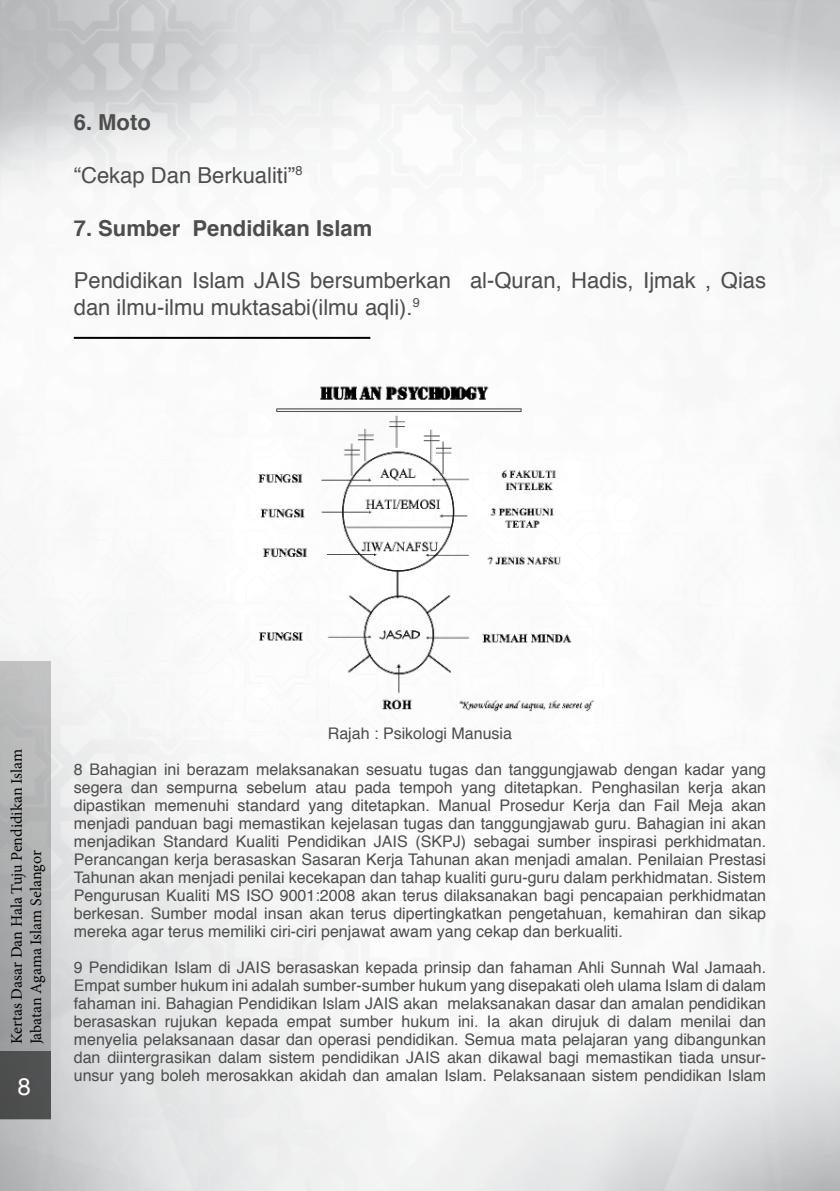
<style>
.page{position:relative;width:840px;height:1191px;background:#fff}
.page>*{position:absolute;margin:0;border:0;box-sizing:border-box;transform-origin:0 0}
.t1{font:24px "Helvetica Neue";color:#fff}
.t2{font:22px/26.4px "Helvetica";color:#4d4d4d}
.t3{font:700 22px "Helvetica";color:#4d4d4d}
.t4{font:16px/18px "Helvetica";color:#4d4d4d;text-align:justify}
.t5{font:16px/19.2px "Minion Pro";letter-spacing:-.005em;color:#000}
</style>
<div class="page">
<svg style="left:0;top:660px;width:51px;height:391px;background:#afb0b1"></svg>
<div style="left:0;top:1051px;width:51px;height:68px;background:#4e4f4f"></div>
<hr style="left:74px;top:337px;width:296px;height:2px;background:#000">
<img style="left:216px;top:366px;width:393px;height:361px">
<h2 class="t3" style="left:74px;top:104px;width:78px">6. Moto</h2>
<h2 class="t2" style="left:74px;top:162px;width:230px">“Cekap Dan Berkualiti”<sup>8</sup></h2>
<h2 class="t3" style="left:74px;top:210px;width:300px">7. Sumber Pendidikan Islam</h2>
<h2 class="t2" style="left:74px;top:268px;width:693px">Pendidikan Islam JAIS bersumberkan al-Quran, Hadis, Ijmak , Qias dan ilmu-ilmu muktasabi(ilmu aqli).<sup>9</sup></h2>
<p class="t5" style="left:7px;top:1044px;width:297px;rotate:-90deg">Kertas Dasar Dan Hala Tuju Pendidikan Islam<br>Jabatan Agama Islam Selangor</p>
<h1 class="t1" style="left:17px;top:1065px;width:15px">8</h1>
<p class="t4" style="left:327px;top:725px;width:186px">Rajah : Psikologi Manusia</p>
<p class="t4" style="left:74px;top:761px;width:693px">8 Bahagian ini berazam melaksanakan sesuatu tugas dan tanggungjawab dengan kadar yang segera dan sempurna sebelum atau pada tempoh yang ditetapkan. Penghasilan kerja akan dipastikan memenuhi standard yang ditetapkan. Manual Prosedur Kerja dan Fail Meja akan menjadi panduan bagi memastikan kejelasan tugas dan tanggungjawab guru. Bahagian ini akan menjadikan Standard Kualiti Pendidikan JAIS (SKPJ) sebagai sumber inspirasi perkhidmatan.<br>Perancangan kerja berasaskan Sasaran Kerja Tahunan akan menjadi amalan. Penilaian Prestasi Tahunan akan menjadi penilai kecekapan dan tahap kualiti guru-guru dalam perkhidmatan. Sistem Pengurusan Kualiti MS ISO 9001:2008 akan terus dilaksanakan bagi pencapaian perkhidmatan berkesan. Sumber modal insan akan terus dipertingkatkan pengetahuan, kemahiran dan sikap mereka agar terus memiliki ciri-ciri penjawat awam yang cekap dan berkualiti.</p>
<p class="t4" style="left:74px;top:959px;width:693px">9 Pendidikan Islam di JAIS berasaskan kepada prinsip dan fahaman Ahli Sunnah Wal Jamaah.<br>Empat sumber hukum ini adalah sumber-sumber hukum yang disepakati oleh ulama Islam di dalam fahaman ini. Bahagian Pendidikan Islam JAIS akan melaksanakan dasar dan amalan pendidikan berasaskan rujukan kepada empat sumber hukum ini. Ia akan dirujuk di dalam menilai dan menyelia pelaksanaan dasar dan operasi pendidikan. Semua mata pelajaran yang dibangunkan dan diintergrasikan dalam sistem pendidikan JAIS akan dikawal bagi memastikan tiada unsur&shy;unsur yang boleh merosakkan akidah dan amalan Islam. Pelaksanaan sistem pendidikan Islam</p>
</div>
